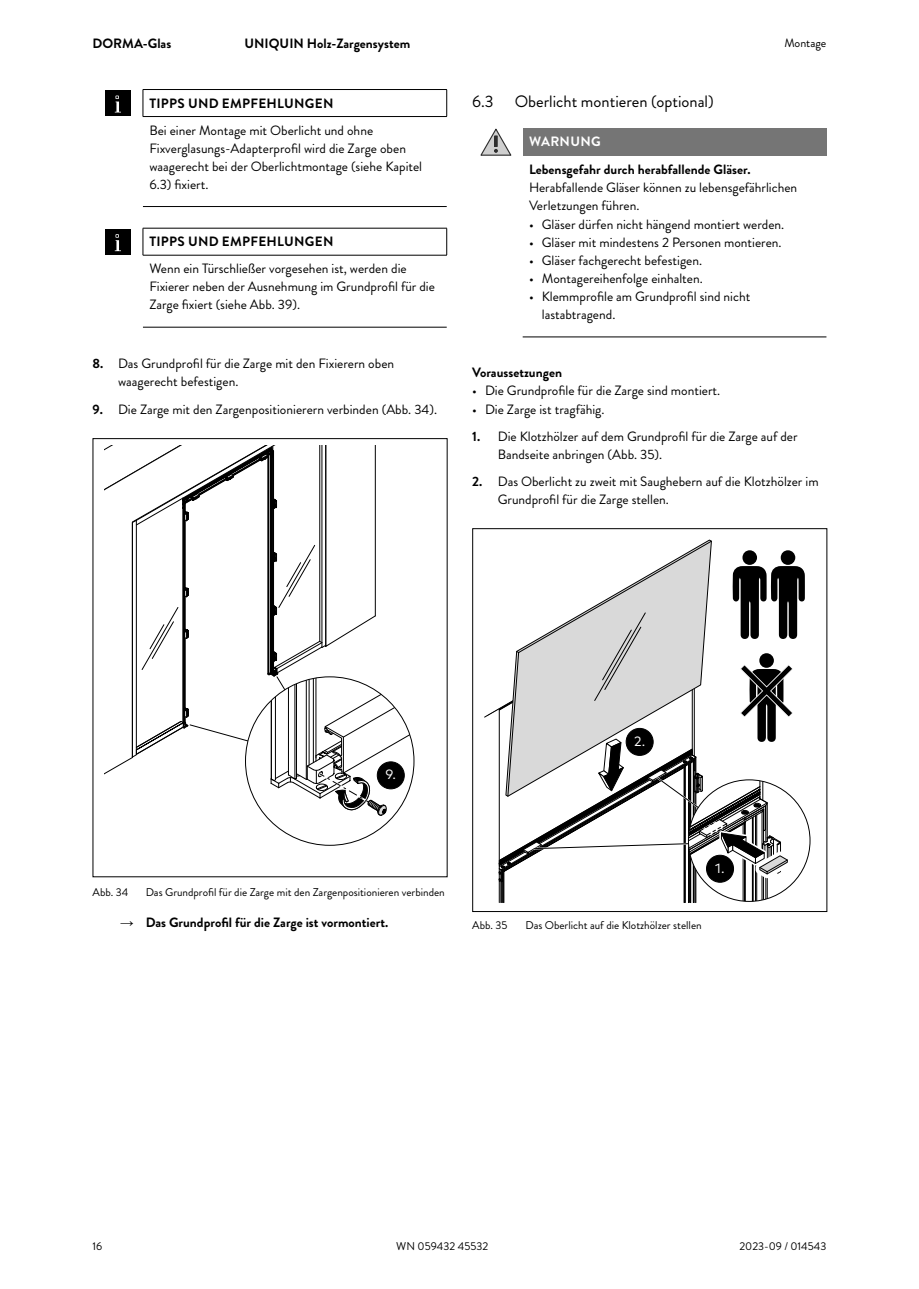
<style>
.page{position:relative;width:919px;height:1289px;background:#fff}
.page>*{position:absolute;margin:0;border:0;box-sizing:border-box;transform-origin:0 0}
.t1{font:16.5px "Brandon Grotesque";color:#000}
.Table_text{font:13.5px/18px "Brandon Grotesque";color:#000}
.Table_text-2{font:700 13.5px "Brandon Grotesque";color:#000}
.Safety_note_other{font:700 13.5px "Brandon Grotesque";letter-spacing:.02em;color:#000}
.Headline_bold{font:700 13.5px "Brandon Grotesque";color:#000}
.Safety_note_DANGER{font:700 13.5px "Brandon Grotesque";letter-spacing:.02em;color:#fff}
.t2{font:13.5px "Mark Pro";color:#fff}
.t3{font:12px "Brandon Grotesque";color:#000}
.t4{font:11.25px "Brandon Grotesque";color:#000}
.s1{font-weight:700}
.s2{font-family:"Arial"}
</style>
<div class="page">
<hr style="left:143px;top:89px;width:304px;height:1px;background:#000">
<svg style="left:143px;top:90px;width:1px;height:26px"></svg>
<svg style="left:446px;top:90px;width:1px;height:26px"></svg>
<hr style="left:143px;top:116px;width:304px;height:1px;background:#000">
<hr style="left:143px;top:206px;width:303px;height:1px;background:#000">
<div style="left:105px;top:90px;width:25px;height:26px;background:#000"></div>
<svg style="left:115px;top:96px;width:6px;height:16px"></svg>
<hr style="left:143px;top:228px;width:304px;height:1px;background:#000">
<svg style="left:143px;top:228px;width:1px;height:27px"></svg>
<svg style="left:446px;top:228px;width:1px;height:27px"></svg>
<hr style="left:143px;top:255px;width:304px;height:1px;background:#000">
<hr style="left:143px;top:327px;width:303px;height:1px;background:#000">
<div style="left:105px;top:229px;width:25px;height:25px;background:#000"></div>
<svg style="left:115px;top:234px;width:6px;height:17px"></svg>
<svg style="left:104px;top:445px;width:310px;height:371px"></svg>
<div style="left:377px;top:761px;width:27px;height:28px;background:#000;border:1px solid #000;border-radius:50%"></div>
<div style="left:522px;top:129px;width:304px;height:27px;background:#757575"></div>
<hr style="left:522px;top:336px;width:304px;height:1px;background:#000">
<svg style="left:480px;top:129px;width:32px;height:27px"></svg>
<svg style="left:663px;top:540px;width:49px;height:26px"></svg>
<div style="left:742px;top:550px;width:15px;height:15px;background:#000;border-radius:50%"></div>
<div style="left:780px;top:550px;width:15px;height:15px;background:#000;border-radius:50%"></div>
<svg style="left:484px;top:566px;width:320px;height:337px"></svg>
<div style="left:472px;top:528px;width:355px;height:384px;border:1px solid #000"></div>
<p class="Table_text-2" style="left:92px;top:34px;width:80px">DORMA-Glas</p>
<p class="Table_text-2" style="left:244px;top:34px;width:167px">UNIQUIN Holz-Zargensystem</p>
<p class="t3" style="left:784px;top:35px;width:44px">Montage</p>
<p class="Safety_note_other" style="left:149px;top:94px;width:185px">TIPPS UND EMPFEHLUNGEN</p>
<p class="Table_text" style="left:149px;top:121px;width:274px">Bei einer Montage mit Oberlicht und ohne Fixverglasungs-Adapterprofil wird die Zarge oben waagerecht bei der Oberlichtmontage (siehe Kapitel 6.3) fixiert.</p>
<p class="Safety_note_other" style="left:149px;top:232px;width:185px">TIPPS UND EMPFEHLUNGEN</p>
<p class="Table_text" style="left:149px;top:260px;width:287px">Wenn ein Türschließer vorgesehen ist, werden die<br>Fixierer neben der Ausnehmung im Grundprofil für die<br>Zarge fixiert (siehe Abb. 39).</p>
<p class="Table_text" style="left:118px;top:355px;width:277px;text-indent:-26px"><span class="s1">8.</span> Das Grundprofil für die Zarge mit den Fixierern oben waagerecht befestigen.</p>
<p class="Table_text" style="left:92px;top:400px;width:346px"><span class="s1">9.</span> Die Zarge mit den Zargenpositionierern verbinden (Abb. 34).</p>
<p class="t1" style="left:472px;top:90px;width:23px">6.3</p>
<p class="t1" style="left:514px;top:90px;width:200px">Oberlicht montieren (optional)</p>
<p class="Safety_note_DANGER" style="left:529px;top:131px;width:73px">WARNUNG</p>
<p class="Table_text-2" style="left:529px;top:159px;width:223px">Lebensgefahr durch herabfallende Gläser.</p>
<p class="Table_text" style="left:529px;top:178px;width:270px">Herabfallende Gläser können zu lebensgefährlichen<br>Verletzungen führen.</p>
<p class="Table_text" style="left:529px;top:215px;width:257px">• Gläser dürfen nicht hängend montiert werden.</p>
<p class="Table_text" style="left:529px;top:233px;width:254px">• Gläser mit mindestens 2 Personen montieren.</p>
<p class="Table_text" style="left:529px;top:251px;width:174px">• Gläser fachgerecht befestigen.</p>
<p class="Table_text" style="left:529px;top:269px;width:175px">• Montagereihenfolge einhalten.</p>
<p class="Table_text" style="left:541px;top:287px;width:210px;text-indent:-13px">• Klemmprofile am Grundprofil sind nicht lastabtragend.</p>
<p class="Headline_bold" style="left:472px;top:363px;width:91px">Voraussetzungen</p>
<p class="Table_text" style="left:472px;top:382px;width:249px">• Die Grundprofile für die Zarge sind montiert.</p>
<p class="Table_text" style="left:472px;top:400px;width:134px">• Die Zarge ist tragfähig.</p>
<p class="Table_text" style="left:497px;top:427px;width:301px;text-indent:-26px"><span class="s1">1.</span> Die Klotzhölzer auf dem Grundprofil für die Zarge auf der<br>Bandseite anbringen (Abb. 35).</p>
<p class="Table_text" style="left:497px;top:472px;width:322px;text-indent:-26px"><span class="s1">2.</span> Das Oberlicht zu zweit mit Saughebern auf die Klotzhölzer im<br>Grundprofil für die Zarge stellen.</p>
<p class="t2" style="left:385px;top:764px;width:12px">9.</p>
<p class="t2" style="left:634px;top:731px;width:13px">2.</p>
<p class="t4" style="left:92px;top:883px;width:37px">Abb. 34</p>
<p class="t4" style="left:146px;top:883px;width:300px">Das Grundprofil für die Zarge mit den Zargenpositionieren verbinden</p>
<p class="Table_text-2" style="left:120px;top:912px;width:269px"><span class="s2">→</span> Das Grundprofil für die Zarge ist vormontiert.</p>
<p class="t4" style="left:472px;top:917px;width:37px">Abb. 35</p>
<p class="t2" style="left:715px;top:858px;width:11px">1.</p>
<p class="t4" style="left:525px;top:917px;width:178px">Das Oberlicht auf die Klotzhölzer stellen</p>
<p class="t4" style="left:396px;top:1237px;width:93px">WN 059432 45532</p>
<p class="t4" style="left:92px;top:1237px;width:11px">16</p>
<p class="t4" style="left:739px;top:1237px;width:88px">2023-09 / 014543</p>
</div>
